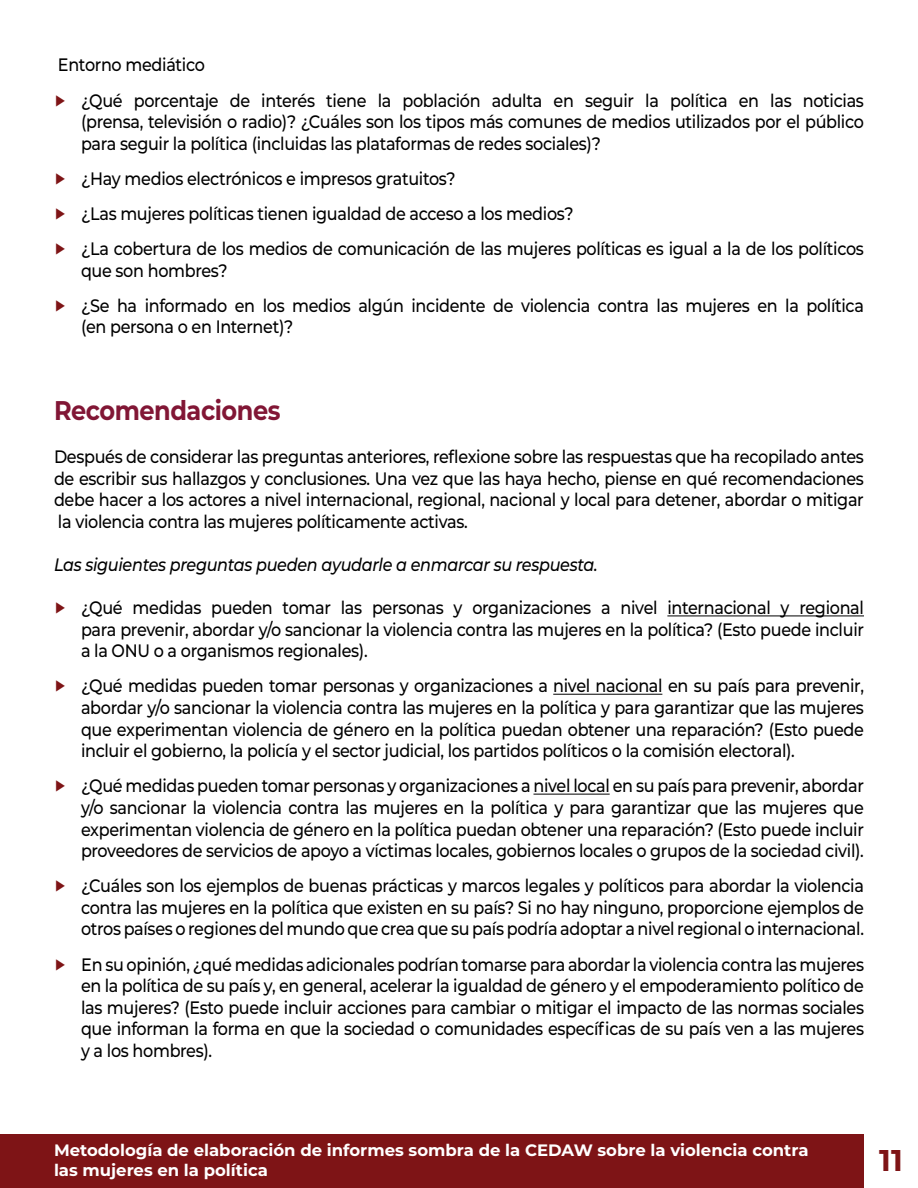
<style>
.page{position:relative;width:918px;height:1188px;background:#fff}
.page>*{position:absolute;margin:0;border:0;box-sizing:border-box;transform-origin:0 0}
.t1{font:700 30px "Montserrat";color:#7e1416}
.Heading{font:700 27px "Montserrat";letter-spacing:-.02em;color:#811635;scale:.89 1}
.Body_Text{font:500 18px/21.6px "Montserrat";letter-spacing:-.02em;color:#000;text-align:justify;scale:.89 1}
.Body_Text-2{font:italic 500 18px "Montserrat";letter-spacing:-.02em;color:#000;scale:.89 1}
.t2{font:700 16.5px/19.8px "Montserrat";color:#fff}
.s1{color:#7e1416}
</style>
<div class="page">
<div style="left:0;top:1134px;width:864px;height:54px;background:#7e1416"></div>
<hr style="left:667px;top:615px;width:197px;height:1px;background:#000">
<hr style="left:553px;top:694px;width:109px;height:1px;background:#000">
<hr style="left:534px;top:794px;width:76px;height:1px;background:#000">
<p class="Body_Text" style="left:58px;top:54px;width:167px">Entorno mediático</p>
<p class="Body_Text" style="left:81px;top:89px;width:881px;text-indent:-27px"><span class="s1">▶</span> ¿Qué porcentaje de interés tiene la población adulta en seguir la política en las noticias (prensa, televisión o radio)? ¿Cuáles son los tipos más comunes de medios utilizados por el público para seguir la política (incluidas las plataformas de redes sociales)?</p>
<p class="Body_Text" style="left:54px;top:167px;width:453px"><span class="s1">▶</span> ¿Hay medios electrónicos e impresos gratuitos?</p>
<p class="Body_Text" style="left:54px;top:202px;width:585px"><span class="s1">▶</span> ¿Las mujeres políticas tienen igualdad de acceso a los medios?</p>
<p class="Body_Text" style="left:81px;top:237px;width:881px;text-indent:-27px"><span class="s1">▶</span> ¿La cobertura de los medios de comunicación de las mujeres políticas es igual a la de los políticos que son hombres?</p>
<p class="Body_Text" style="left:81px;top:294px;width:881px;text-indent:-27px"><span class="s1">▶</span> ¿Se ha informado en los medios algún incidente de violencia contra las mujeres en la política (en persona o en Internet)?</p>
<p class="Heading" style="left:54px;top:391px;width:256px">Recomendaciones</p>
<p class="Body_Text" style="left:54px;top:445px;width:912px">Después de considerar las preguntas anteriores, reflexione sobre las respuestas que ha recopilado antes de escribir sus hallazgos y conclusiones. Una vez que las haya hecho, piense en qué recomendaciones debe hacer a los actores a nivel internacional, regional, nacional y local para detener, abordar o mitigar la violencia contra las mujeres políticamente activas.</p>
<p class="Body_Text-2" style="left:54px;top:552px;width:612px">Las siguientes preguntas pueden ayudarle a enmarcar su respuesta.</p>
<p class="Body_Text" style="left:81px;top:596px;width:881px;text-indent:-27px"><span class="s1">▶</span> ¿Qué medidas pueden tomar las personas y organizaciones a nivel internacional y regional para prevenir, abordar y/o sancionar la violencia contra las mujeres en la política? (Esto puede incluir a la ONU o a organismos regionales).</p>
<p class="Body_Text" style="left:81px;top:675px;width:881px;text-indent:-27px"><span class="s1">▶</span> ¿Qué medidas pueden tomar personas y organizaciones a nivel nacional en su país para prevenir, abordar y/o sancionar la violencia contra las mujeres en la política y para garantizar que las mujeres que experimentan violencia de género en la política puedan obtener una reparación? (Esto puede incluir el gobierno, la policía y el sector judicial, los partidos políticos o la comisión electoral).</p>
<p class="Body_Text" style="left:81px;top:774px;width:881px;text-indent:-27px"><span class="s1">▶</span> ¿Qué medidas pueden tomar personas y organizaciones a nivel local en su país para prevenir, abordar y/o sancionar la violencia contra las mujeres en la política y para garantizar que las mujeres que experimentan violencia de género en la política puedan obtener una reparación? (Esto puede incluir proveedores de servicios de apoyo a víctimas locales, gobiernos locales o grupos de la sociedad civil).</p>
<p class="Body_Text" style="left:81px;top:874px;width:881px;text-indent:-27px"><span class="s1">▶</span> ¿Cuáles son los ejemplos de buenas prácticas y marcos legales y políticos para abordar la violencia contra las mujeres en la política que existen en su país? Si no hay ninguno, proporcione ejemplos de otros países o regiones del mundo que crea que su país podría adoptar a nivel regional o internacional.</p>
<p class="Body_Text" style="left:81px;top:953px;width:881px;text-indent:-27px"><span class="s1">▶</span> En su opinión, ¿qué medidas adicionales podrían tomarse para abordar la violencia contra las mujeres en la política de su país y, en general, acelerar la igualdad de género y el empoderamiento político de las mujeres? (Esto puede incluir acciones para cambiar o mitigar el impacto de las normas sociales que informan la forma en que la sociedad o comunidades específicas de su país ven a las mujeres y a los hombres).</p>
<p class="t2" style="left:54px;top:1139px;width:756px">Metodología de elaboración de informes sombra de la CEDAW sobre la violencia contra las mujeres en la política</p>
<h1 class="t1" style="left:879px;top:1139px;width:25px">11</h1>
</div>
